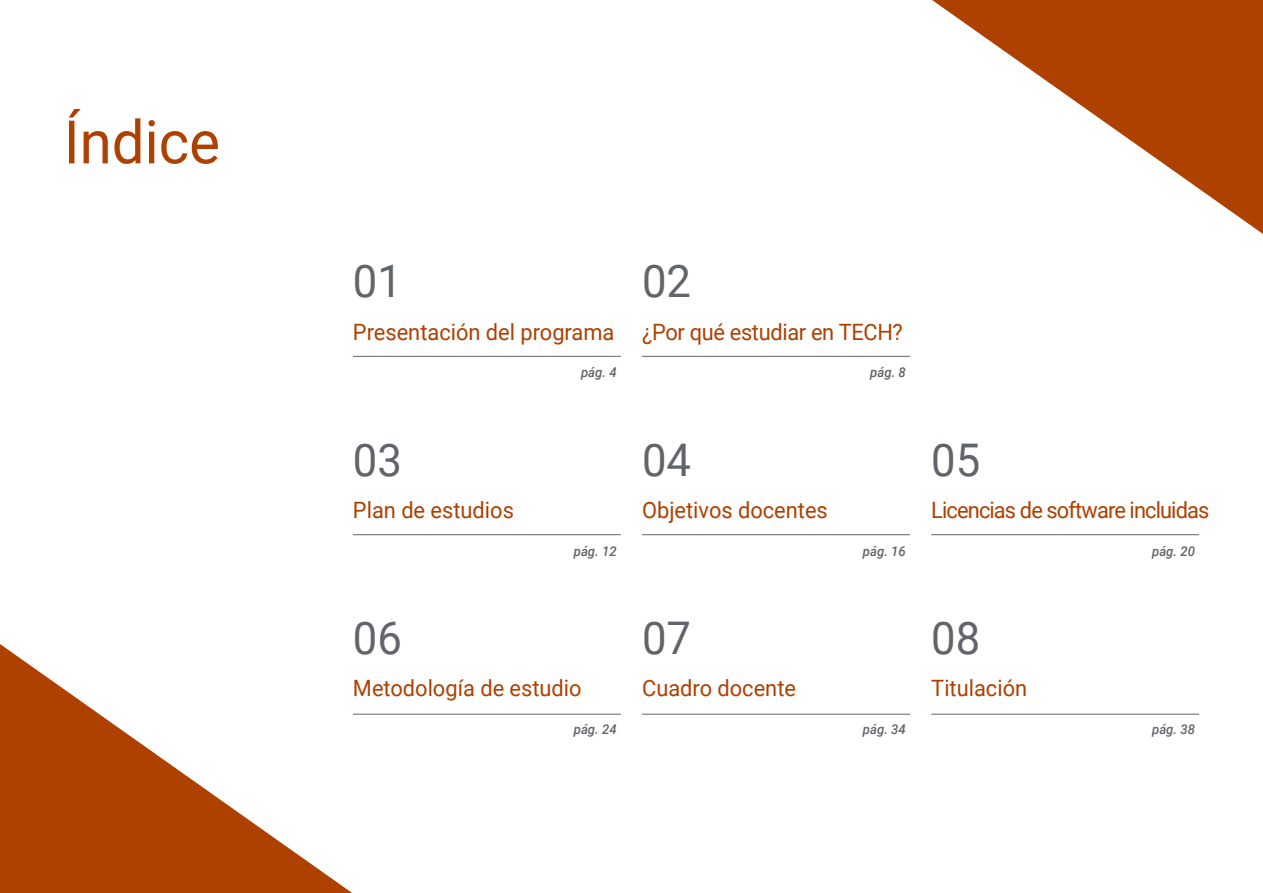
<style>
.page{position:relative;width:1263px;height:893px;background:#fff}
.page>*{position:absolute;margin:0;border:0;box-sizing:border-box;transform-origin:0 0}
.t1{font:60px "Roboto";color:#ae4000}
.t2{font:45px "Roboto";color:#61646a}
.t3{font:22.5px "Roboto";color:#ae4000}
.t4{font:22.5px "Roboto";letter-spacing:-.04em;color:#ae4000}
.t5{font:italic 500 13.5px "Roboto";color:#61646a}
</style>
<div class="page">
<svg style="left:0;top:644px;width:352px;height:249px"></svg>
<svg style="left:932px;top:0;width:331px;height:234px"></svg>
<hr style="left:353px;top:356px;width:268px;height:1px;background:#61646a">
<hr style="left:642px;top:356px;width:268px;height:1px;background:#61646a">
<hr style="left:353px;top:534px;width:268px;height:1px;background:#61646a">
<hr style="left:931px;top:534px;width:268px;height:1px;background:#61646a">
<hr style="left:353px;top:714px;width:268px;height:1px;background:#61646a">
<hr style="left:931px;top:714px;width:268px;height:1px;background:#61646a">
<hr style="left:642px;top:534px;width:268px;height:1px;background:#61646a">
<hr style="left:642px;top:714px;width:268px;height:1px;background:#61646a">
<h1 class="t1" style="left:64px;top:100px;width:158px">Índice</h1>
<h2 class="t2" style="left:353px;top:250px;width:51px">01</h2>
<p class="t3" style="left:353px;top:316px;width:263px">Presentación del programa</p>
<h2 class="t2" style="left:642px;top:250px;width:51px">02</h2>
<p class="t3" style="left:642px;top:316px;width:262px">¿Por qué estudiar en TECH?</p>
<p class="t5" style="left:581px;top:363px;width:37px">pág. 4</p>
<p class="t5" style="left:870px;top:363px;width:37px">pág. 8</p>
<h2 class="t2" style="left:353px;top:428px;width:51px">03</h2>
<h2 class="t2" style="left:642px;top:428px;width:51px">04</h2>
<h2 class="t2" style="left:931px;top:428px;width:51px">05</h2>
<p class="t3" style="left:353px;top:494px;width:162px">Plan de estudios</p>
<p class="t3" style="left:642px;top:494px;width:187px">Objetivos docentes</p>
<p class="t4" style="left:931px;top:494px;width:280px">Licencias de software incluidas</p>
<p class="t5" style="left:574px;top:542px;width:44px">pág. 12</p>
<p class="t5" style="left:1152px;top:542px;width:44px">pág. 20</p>
<p class="t5" style="left:863px;top:542px;width:44px">pág. 16</p>
<h2 class="t2" style="left:353px;top:607px;width:51px">06</h2>
<h2 class="t2" style="left:642px;top:607px;width:51px">07</h2>
<h2 class="t2" style="left:931px;top:607px;width:51px">08</h2>
<p class="t3" style="left:353px;top:673px;width:230px">Metodología de estudio</p>
<p class="t5" style="left:574px;top:720px;width:44px">pág. 24</p>
<p class="t3" style="left:642px;top:673px;width:155px">Cuadro docente</p>
<p class="t5" style="left:863px;top:720px;width:44px">pág. 34</p>
<p class="t3" style="left:931px;top:673px;width:97px">Titulación</p>
<p class="t5" style="left:1152px;top:720px;width:44px">pág. 38</p>
</div>
